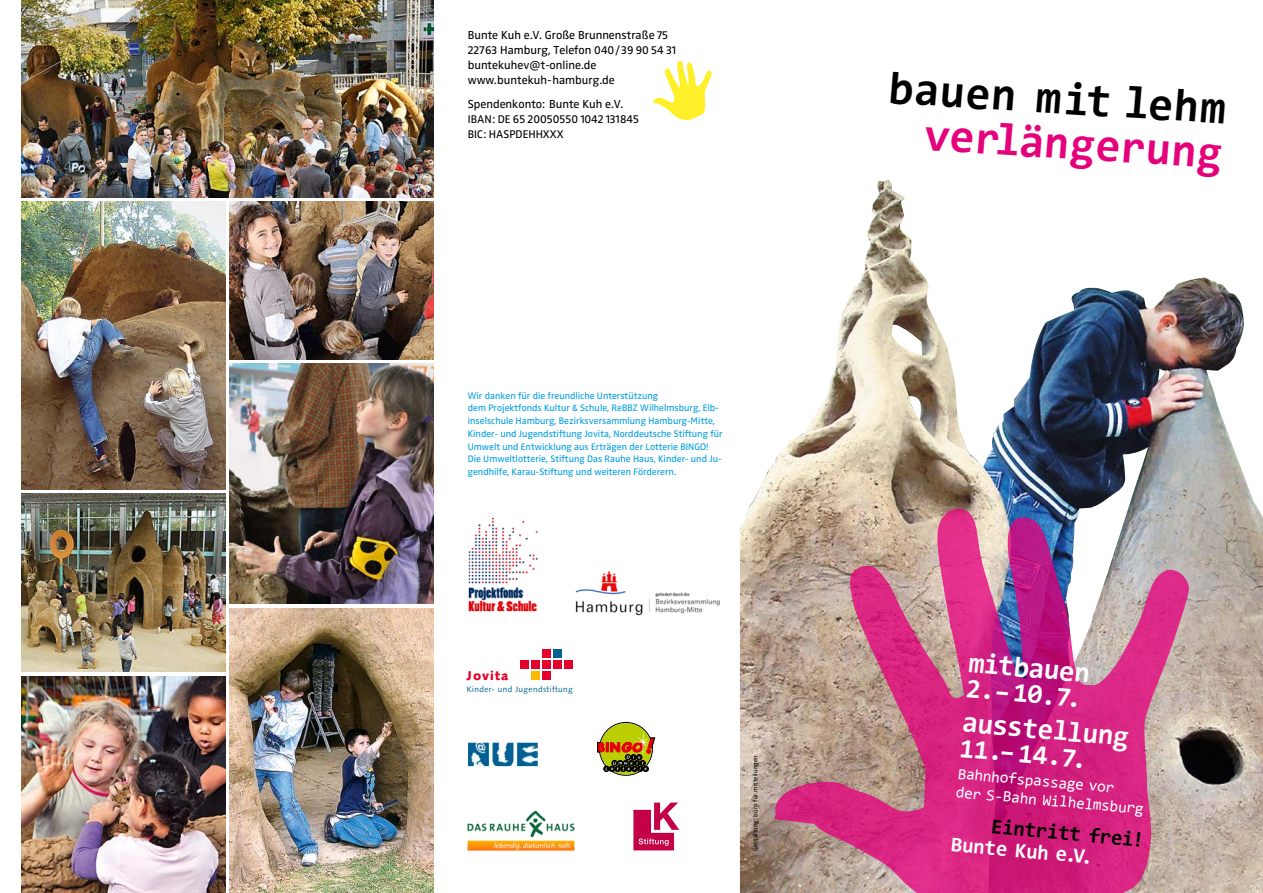
<style>
.page{position:relative;width:1263px;height:893px;background:#fff}
.page>*{position:absolute;margin:0;border:0;box-sizing:border-box;transform-origin:0 0}
.t1{font:700 45.75px "Consolas";color:#000}
.t2{font:700 45.75px "Consolas";color:#e5007c}
.t3{font:700 28.5px "Consolas";color:#fff}
.t4{font:700 27px "Consolas";color:#fff}
.t5{font:700 21px "Consolas";color:#000}
.t6{font:700 21px "Consolas";color:#fff}
.t7{font:15.75px/18.8px "Consolas";color:#fff}
.t8{font:900 12.75px "Syntax";letter-spacing:.075em;color:#e4002b}
.t9{font:12px/15px "Zwo Regular LF";color:#000}
.t10{font:11.55px "Zwo Regular LF";color:#000}
.t11{font:9.75px/12.8px "Zwo";color:#009ee3}
.t12{font:8.25px "Syntax";letter-spacing:.05em;color:#00628e}
.t13{font:6.45px "Zwo Regular LF";letter-spacing:.015em;color:#000}
.s1{font-size:11.55px}
</style>
<div class="page">
<img style="left:740px;top:180px;width:523px;height:713px">
<svg style="left:772px;top:508px;width:418px;height:385px;background:#c56590"></svg>
<img style="left:230px;top:608px;width:204px;height:285px">
<img style="left:21px;top:493px;width:204px;height:179px">
<img style="left:21px;top:202px;width:204px;height:287px">
<img style="left:21px;top:676px;width:204px;height:217px">
<img style="left:21px;top:0;width:413px;height:198px">
<img style="left:230px;top:202px;width:204px;height:157px">
<img style="left:230px;top:364px;width:204px;height:240px">
<svg style="left:653px;top:61px;width:59px;height:59px"></svg>
<img style="left:468px;top:743px;width:70px;height:23px">
<svg style="left:597px;top:722px;width:58px;height:54px"></svg>
<img style="left:467px;top:810px;width:108px;height:41px">
<svg style="left:633px;top:802px;width:46px;height:48px"></svg>
<img style="left:469px;top:517px;width:68px;height:94px">
<img style="left:575px;top:571px;width:145px;height:45px">
<div style="left:542px;top:660px;width:9px;height:9px;background:#e4002b"></div>
<div style="left:564px;top:660px;width:9px;height:9px;background:#e4002b"></div>
<div style="left:531px;top:660px;width:9px;height:9px;background:#e4002b"></div>
<div style="left:542px;top:671px;width:9px;height:9px;background:#e4002b"></div>
<div style="left:531px;top:671px;width:9px;height:9px;background:#fbb900"></div>
<div style="left:520px;top:660px;width:9px;height:9px;background:#e4002b"></div>
<div style="left:553px;top:660px;width:9px;height:9px;background:#e4002b"></div>
<div style="left:542px;top:649px;width:9px;height:9px;background:#e4002b"></div>
<div style="left:553px;top:649px;width:9px;height:9px;background:#00628e"></div>
<p class="t9" style="left:468px;top:27px;width:210px">Bunte Kuh e.V. Große Brunnenstraße 75<br>22763 Hamburg, Telefon 040 / 39 90 54 31 buntekuhev@t-online.de www.buntekuh-hamburg.de</p>
<p class="t9" style="left:468px;top:96px;width:173px">Spendenkonto: Bunte Kuh e.V.<br><span class="s1">IBAN: DE</span> 65 20050550 1042 131845</p>
<p class="t10" style="left:468px;top:127px;width:97px">BIC: HASPDEHHXXX</p>
<p class="t11" style="left:468px;top:389px;width:256px">Wir danken für die freundliche Unterstützung<br>dem Projektfonds Kultur &amp; Schule, ReBBZ Wilhelmsburg, Elb&shy;inselschule Hamburg, Bezirksversammlung Hamburg-Mitte, Kinder- und Jugendstiftung Jovita, Norddeutsche Stiftung für Umwelt und Entwicklung aus Erträgen der Lotterie BINGO!<br>Die Umweltlotterie, Stiftung Das Rauhe Haus, Kinder- und Ju&shy;gendhilfe, Karau-Stiftung und weiteren Förderern.</p>
<h3 class="t8" style="left:467px;top:668px;width:43px">Jovita</h3>
<p class="t12" style="left:467px;top:684px;width:108px">Kinder- und Jugendstiftung</p>
<p class="t13" style="left:752px;top:851px;width:98px;rotate:-90deg">Gestaltung: büro für mitteilungen</p>
<h1 class="t1" style="left:891px;top:58px;width:339px;rotate:4deg">bauen mit lehm</h1>
<h1 class="t2" style="left:926px;top:105px;width:300px;rotate:4deg">verlängerung</h1>
<h2 class="t3" style="left:970px;top:645px;width:123px;rotate:5deg">mitbauen</h2>
<h3 class="t4" style="left:967px;top:671px;width:118px;rotate:5deg">2.–10.7.</h3>
<h2 class="t3" style="left:964px;top:704px;width:168px;rotate:5deg">ausstellung</h2>
<h3 class="t4" style="left:961px;top:731px;width:129px;rotate:5deg">11.–14.7.</h3>
<h3 class="t7" style="left:958px;top:764px;width:190px;rotate:5deg">Bahnhofspassage vor<br>der S-Bahn Wilhelmsburg</h3>
<h3 class="t5" style="left:992px;top:813px;width:155px;rotate:5deg">Eintritt frei!</h3>
<h3 class="t6" style="left:952px;top:831px;width:144px;rotate:5deg">Bunte Kuh e.V.</h3>
</div>
